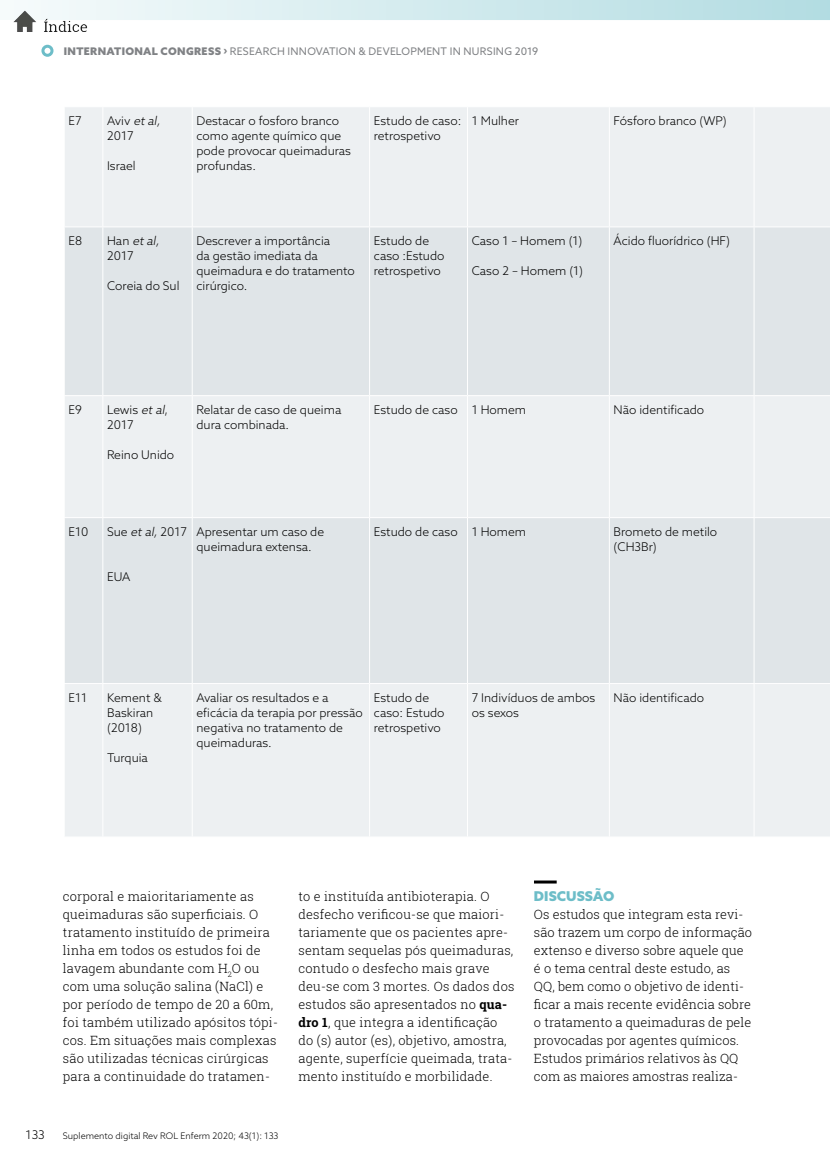
<style>
.page{position:relative;width:830px;height:1170px;background:#fff}
.page>*{position:absolute;margin:0;border:0;box-sizing:border-box;transform-origin:0 0}
.t1{font:900 13.5px "Azo Sans";letter-spacing:.005em;color:#6dbdc8}
.t2{font:300 12.75px/18px "Roboto Slab";letter-spacing:.015em;color:#000}
.t3{font:300 12px/15px "Azo Sans";color:#000}
.t4{font:10.5px "Azo Sans";letter-spacing:.025em;color:#808285}
.t5{font:300 9px "Azo Sans";color:#000}
.s1{font-weight:900}
.s2{font-style:italic}
.s3{font-weight:700}
</style>
<div class="page">
<svg style="left:28px;top:0;width:801px;height:20px"></svg>
<div style="left:41px;top:45px;width:12px;height:12px;border:3px solid #6dbdc8;border-radius:50%"></div>
<div style="left:65px;top:107px;width:764px;height:729px;background:#edf0f2"></div>
<svg style="left:65px;top:227px;width:764px;height:456px;fill:#e0e5e8"></svg>
<hr style="left:102px;top:107px;width:1px;height:119px;background:#fff">
<hr style="left:192px;top:107px;width:1px;height:119px;background:#fff">
<hr style="left:369px;top:107px;width:1px;height:119px;background:#fff">
<hr style="left:467px;top:107px;width:1px;height:119px;background:#fff">
<hr style="left:608px;top:107px;width:1px;height:119px;background:#fff">
<hr style="left:753px;top:107px;width:1px;height:119px;background:#fff">
<hr style="left:102px;top:396px;width:1px;height:121px;background:#fff">
<hr style="left:192px;top:396px;width:1px;height:121px;background:#fff">
<hr style="left:369px;top:396px;width:1px;height:121px;background:#fff">
<hr style="left:467px;top:396px;width:1px;height:121px;background:#fff">
<hr style="left:608px;top:396px;width:1px;height:121px;background:#fff">
<hr style="left:753px;top:396px;width:1px;height:121px;background:#fff">
<hr style="left:64px;top:226px;width:39px;height:1px;background:#fff">
<hr style="left:103px;top:226px;width:89px;height:1px;background:#fff">
<hr style="left:192px;top:226px;width:177px;height:1px;background:#fff">
<hr style="left:369px;top:226px;width:98px;height:1px;background:#fff">
<hr style="left:467px;top:226px;width:142px;height:1px;background:#fff">
<hr style="left:609px;top:226px;width:144px;height:1px;background:#fff">
<hr style="left:753px;top:226px;width:76px;height:1px;background:#fff">
<hr style="left:102px;top:227px;width:1px;height:168px;background:#fff">
<hr style="left:192px;top:227px;width:1px;height:168px;background:#fff">
<hr style="left:369px;top:227px;width:1px;height:168px;background:#fff">
<hr style="left:467px;top:227px;width:1px;height:168px;background:#fff">
<hr style="left:608px;top:227px;width:1px;height:168px;background:#fff">
<hr style="left:753px;top:227px;width:1px;height:168px;background:#fff">
<hr style="left:64px;top:395px;width:39px;height:1px;background:#fff">
<hr style="left:103px;top:395px;width:89px;height:1px;background:#fff">
<hr style="left:192px;top:395px;width:177px;height:1px;background:#fff">
<hr style="left:369px;top:395px;width:98px;height:1px;background:#fff">
<hr style="left:467px;top:395px;width:142px;height:1px;background:#fff">
<hr style="left:609px;top:395px;width:144px;height:1px;background:#fff">
<hr style="left:753px;top:395px;width:76px;height:1px;background:#fff">
<hr style="left:64px;top:517px;width:39px;height:1px;background:#fff">
<hr style="left:103px;top:517px;width:89px;height:1px;background:#fff">
<hr style="left:192px;top:517px;width:177px;height:1px;background:#fff">
<hr style="left:369px;top:517px;width:98px;height:1px;background:#fff">
<hr style="left:467px;top:517px;width:142px;height:1px;background:#fff">
<hr style="left:609px;top:517px;width:144px;height:1px;background:#fff">
<hr style="left:753px;top:517px;width:76px;height:1px;background:#fff">
<hr style="left:102px;top:518px;width:1px;height:165px;background:#fff">
<hr style="left:192px;top:518px;width:1px;height:165px;background:#fff">
<hr style="left:369px;top:518px;width:1px;height:165px;background:#fff">
<hr style="left:467px;top:518px;width:1px;height:165px;background:#fff">
<hr style="left:608px;top:518px;width:1px;height:165px;background:#fff">
<hr style="left:753px;top:518px;width:1px;height:165px;background:#fff">
<hr style="left:64px;top:683px;width:39px;height:1px;background:#fff">
<hr style="left:103px;top:683px;width:89px;height:1px;background:#fff">
<hr style="left:102px;top:684px;width:1px;height:152px;background:#fff">
<hr style="left:192px;top:683px;width:177px;height:1px;background:#fff">
<hr style="left:192px;top:684px;width:1px;height:152px;background:#fff">
<hr style="left:369px;top:683px;width:98px;height:1px;background:#fff">
<hr style="left:369px;top:684px;width:1px;height:152px;background:#fff">
<hr style="left:467px;top:683px;width:142px;height:1px;background:#fff">
<hr style="left:467px;top:684px;width:1px;height:152px;background:#fff">
<hr style="left:609px;top:683px;width:144px;height:1px;background:#fff">
<hr style="left:608px;top:684px;width:1px;height:152px;background:#fff">
<hr style="left:753px;top:683px;width:76px;height:1px;background:#fff">
<hr style="left:753px;top:684px;width:1px;height:152px;background:#fff">
<hr style="left:533px;top:880px;width:23px;height:3px;background:#000">
<img style="left:13px;top:6px;width:76px;height:26px">
<p class="t4" style="left:64px;top:44px;width:475px"><span class="s1">INTERNATIONAL CONGRESS ›</span> RESEARCH INNOVATION &amp; DEVELOPMENT IN NURSING 2019</p>
<p class="t3" style="left:68px;top:113px;width:15px">E7</p>
<p class="t3" style="left:107px;top:113px;width:57px">Aviv <span class="s2">etal,<br></span>2017</p>
<p class="t3" style="left:107px;top:158px;width:30px">Israel</p>
<p class="t3" style="left:196px;top:113px;width:156px">Destacar o fosforo branco como agente químico que pode provocar queimaduras profundas.</p>
<p class="t3" style="left:373px;top:113px;width:89px">Estudo de caso: retrospetivo</p>
<p class="t3" style="left:471px;top:113px;width:49px">1 Mulher</p>
<p class="t3" style="left:613px;top:113px;width:115px">Fósforo branco (WP)</p>
<p class="t3" style="left:68px;top:233px;width:15px">E8</p>
<p class="t3" style="left:107px;top:233px;width:56px">H a n <span class="s2">etal,<br></span>2017</p>
<p class="t3" style="left:107px;top:278px;width:74px">Coreia do Sul</p>
<p class="t3" style="left:196px;top:233px;width:160px">Descrever a importância<br>da gestão imediata da queimadura e do tratamento cirúrgico.</p>
<p class="t3" style="left:373px;top:233px;width:72px">Estudo de caso :Estudo retrospetivo</p>
<p class="t3" style="left:471px;top:233px;width:112px">Caso 1 – Homem (1)</p>
<p class="t3" style="left:471px;top:263px;width:113px">Caso 2 – Homem (1)</p>
<p class="t3" style="left:613px;top:233px;width:118px">Ácido fluorídrico (HF)</p>
<p class="t3" style="left:68px;top:402px;width:15px">E9</p>
<p class="t3" style="left:107px;top:402px;width:62px">Lewis <span class="s2">etal</span>,<br>2017</p>
<p class="t3" style="left:107px;top:447px;width:69px">Reino Unido</p>
<p class="t3" style="left:196px;top:402px;width:146px">Relatar de caso de queima dura combinada.</p>
<p class="t3" style="left:373px;top:402px;width:154px">Estudo de caso 1 Homem</p>
<p class="t3" style="left:613px;top:402px;width:92px">Não identificado</p>
<p class="t3" style="left:68px;top:523px;width:21px">E10</p>
<p class="t3" style="left:107px;top:523px;width:81px">Sue <span class="s2">etal,</span>2017</p>
<p class="t3" style="left:107px;top:568px;width:25px">EUA</p>
<p class="t3" style="left:196px;top:523px;width:129px">Apresentar um caso de queimadura extensa.</p>
<p class="t3" style="left:373px;top:523px;width:154px">Estudo de caso 1 Homem</p>
<p class="t3" style="left:613px;top:523px;width:105px">Brometo de metilo (CH3Br)</p>
<p class="t3" style="left:68px;top:689px;width:20px">E11</p>
<p class="t3" style="left:107px;top:689px;width:56px">Kement &amp;<br>Baskiran (2018)</p>
<p class="t3" style="left:107px;top:749px;width:42px">Turquia</p>
<p class="t3" style="left:196px;top:689px;width:168px">Avaliar os resultados e a eficácia da terapia por pressão negativa no tratamento de queimaduras.</p>
<p class="t3" style="left:373px;top:689px;width:72px">Estudo de caso: Estudo retrospetivo</p>
<p class="t3" style="left:471px;top:689px;width:125px">7 Indivíduos de ambos os sexos</p>
<p class="t3" style="left:613px;top:689px;width:92px">Não identificado</p>
<p class="t3" style="left:26px;top:1126px;width:21px">133</p>
<p class="t2" style="left:63px;top:886px;width:216px">corporal e maioritariamente as queimaduras são superficiais. O tratamento instituído de primeira linha em todos os estudos foi de lavagem abundante com H<sub>2</sub>O ou com uma solução salina (NaCl) e por período de tempo de 20 a 60m, foi também utilizado apósitos tópi&shy;cos. Em situações mais complexas são utilizadas técnicas cirúrgicas para a continuidade do tratamen-</p>
<p class="t2" style="left:298px;top:886px;width:217px">to e instituída antibioterapia. O desfecho verificou-se que maiori&shy;tariamente que os pacientes apre&shy;sentam sequelas pós queimaduras, contudo o desfecho mais grave deu-se com 3 mortes. Os dados dos estudos são apresentados no <span class="s3">qua&shy;dro 1</span>, que integra a identificação do (s) autor (es), objetivo, amostra, agente, superfície queimada, trata&shy;mento instituído e morbilidade.</p>
<p class="t1" style="left:533px;top:886px;width:82px">DISCUSSÃO</p>
<p class="t2" style="left:533px;top:904px;width:219px">Os estudos que integram esta revi&shy;são trazem um corpo de informação extenso e diverso sobre aquele que é o tema central deste estudo, as QQ, bem como o objetivo de identi&shy;ficar a mais recente evidência sobre o tratamento a queimaduras de pele provocadas por agentes químicos.<br>Estudos primários relativos às QQ com as maiores amostras realiza-</p>
<p class="t5" style="left:63px;top:1129px;width:217px">Suplemento digital Rev ROL Enferm 2020; 43(1): 133</p>
</div>
